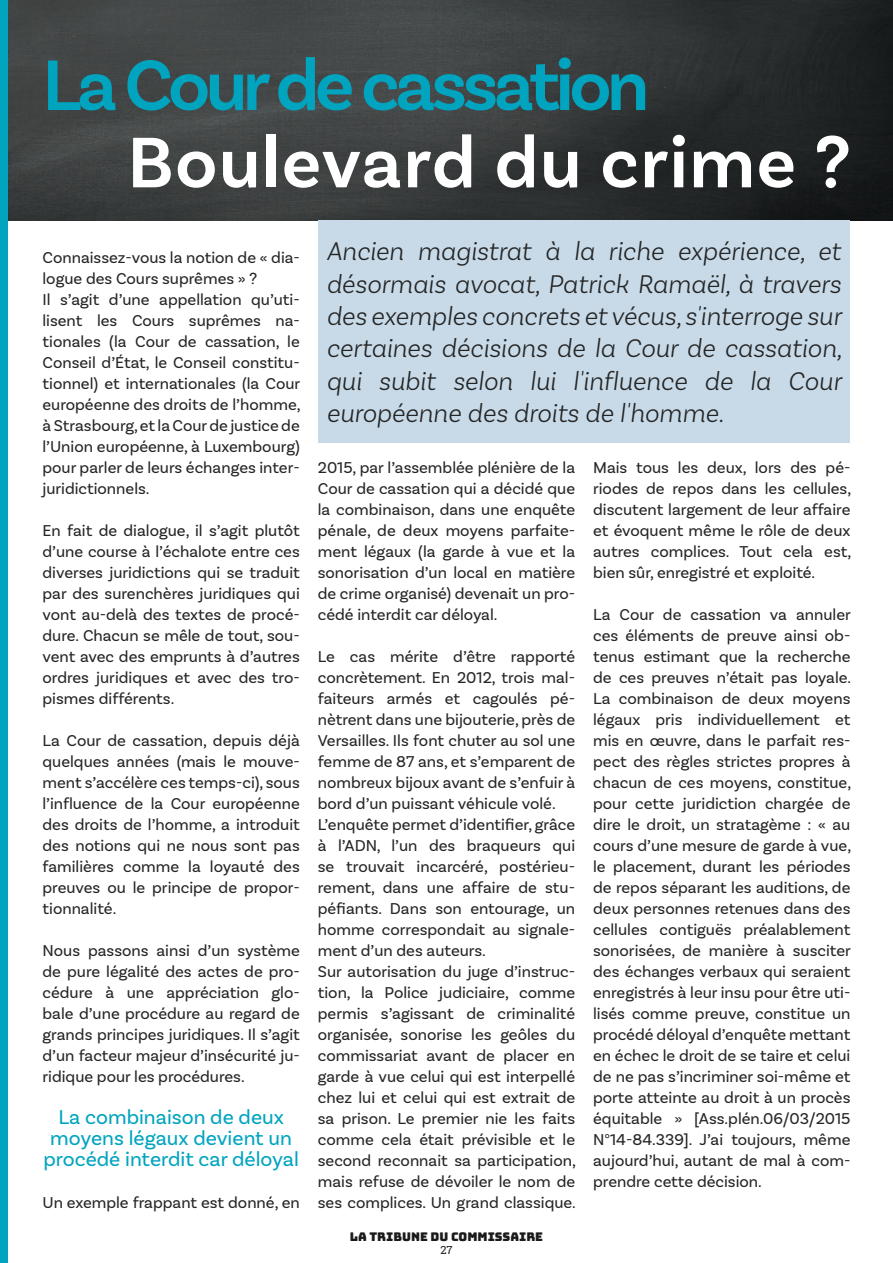
<style>
.page{position:relative;width:893px;height:1263px;background:#fff}
.page>*{position:absolute;margin:0;border:0;box-sizing:border-box;transform-origin:0 0}
.t1{font:600 75px "Basic Sans";letter-spacing:-.06em;color:#00a4bf}
.t2{font:600 75px "Basic Sans";letter-spacing:.02em;color:#fff}
.t3{font:italic 300 27px/32.4px "Basic Sans";color:#242525;text-align:justify}
.t4{font:21px/21px "Basic Sans";color:#00a4bf;text-align:center}
.t5{font:16.5px/21px "Basic Sans";color:#242525;text-align:justify}
.t6{font:12px "Bungee";color:#1a1a1a}
.t7{font:11.1px "Roboto Slab";color:#1a1a1a}
</style>
<div class="page">
<img style="left:7px;top:0;width:886px;height:220px">
<div style="left:318px;top:220px;width:531px;height:222px;background:#c8dae8"></div>
<div style="left:0;top:0;width:7px;height:1263px;background:#00a4bf"></div>
<h1 class="t1" style="left:43px;top:40px;width:608px">La Cour de cassation</h1>
<h1 class="t2" style="left:128px;top:117px;width:724px">Boulevard du crime ?</h1>
<p class="t5" style="left:43px;top:247px;width:260px;text-align:left">Connaissez-vous la notion de « dia&shy;logue des Cours suprêmes » ?<br>Il s’agit d’une appellation qu’uti&shy;lisent les Cours suprêmes na&shy;tionales (la Cour de cassation, le Conseil d’État, le Conseil constitu&shy;tionnel) et internationales (la Cour européenne des droits de l’homme, à Strasbourg, et la Cour de justice de l’Union européenne, à Luxembourg) pour parler de leurs échanges inter&shy;juridictionnels.</p>
<p class="t5" style="left:43px;top:520px;width:259px">En fait de dialogue, il s’agit plutôt d’une course à l’échalote entre ces diverses juridictions qui se traduit par des surenchères juridiques qui vont au-delà des textes de procé&shy;dure. Chacun se mêle de tout, sou&shy;vent avec des emprunts à d’autres ordres juridiques et avec des tro&shy;pismes différents.</p>
<p class="t5" style="left:43px;top:730px;width:259px">La Cour de cassation, depuis déjà quelques années (mais le mouve&shy;ment s’accélère ces temps-ci), sous l’influence de la Cour européenne des droits de l’homme, a introduit des notions qui ne nous sont pas familières comme la loyauté des preuves ou le principe de propor&shy;tionnalité.</p>
<p class="t5" style="left:43px;top:940px;width:259px">Nous passons ainsi d’un système de pure légalité des actes de pro&shy;cédure à une appréciation glo&shy;bale d’une procédure au regard de grands principes juridiques. Il s’agit d’un facteur majeur d’insécurité ju&shy;ridique pour les procédures.</p>
<p class="t4" style="left:43px;top:1106px;width:257px">La combinaison de deux moyens légaux devient un procédé interdit car déloyal</p>
<p class="t5" style="left:43px;top:1192px;width:259px">Un exemple frappant est donné, en</p>
<p class="t3" style="left:326px;top:235px;width:517px">Ancien magistrat à la riche expérience, et désormais avocat, Patrick Ramaël, à travers des exemples concrets et vécus, s'interroge sur certaines décisions de la Cour de cassation, qui subit selon lui l'influence de la Cour européenne des droits de l'homme.</p>
<p class="t5" style="left:318px;top:457px;width:259px">2015, par l’assemblée plénière de la Cour de cassation qui a décidé que la combinaison, dans une enquête pénale, de deux moyens parfaite&shy;ment légaux (la garde à vue et la sonorisation d’un local en matière de crime organisé) devenait un pro&shy;cédé interdit car déloyal.</p>
<p class="t5" style="left:318px;top:646px;width:260px;text-align:left">Le cas mérite d’être rapporté concrètement. En 2012, trois mal&shy;faiteurs armés et cagoulés pé&shy;nètrent dans une bijouterie, près de Versailles. Ils font chuter au sol une femme de 87 ans, et s’emparent de nombreux bijoux avant de s’enfuir à bord d’un puissant véhicule volé.<br>L’enquête permet d’identifier, grâce à l’ADN, l’un des braqueurs qui se trouvait incarcéré, postérieu&shy;rement, dans une affaire de stu&shy;péfiants. Dans son entourage, un homme correspondait au signale&shy;ment d’un des auteurs.<br>Sur autorisation du juge d’instruc&shy;tion, la Police judiciaire, comme permis s’agissant de criminalité organisée, sonorise les geôles du commissariat avant de placer en garde à vue celui qui est interpellé chez lui et celui qui est extrait de sa prison. Le premier nie les faits comme cela était prévisible et le second reconnait sa participation, mais refuse de dévoiler le nom de ses complices. Un grand classique.</p>
<p class="t6" style="left:350px;top:1229px;width:195px">LA TRIBUNE DU COMMISSAIRE</p>
<p class="t7" style="left:440px;top:1242px;width:14px">27</p>
<p class="t5" style="left:593px;top:457px;width:260px">Mais tous les deux, lors des pé&shy;riodes de repos dans les cellules, discutent largement de leur affaire et évoquent même le rôle de deux autres complices. Tout cela est, bien sûr, enregistré et exploité.</p>
<p class="t5" style="left:593px;top:604px;width:260px">La Cour de cassation va annuler ces éléments de preuve ainsi ob&shy;tenus estimant que la recherche de ces preuves n’était pas loyale.<br>La combinaison de deux moyens légaux pris individuellement et mis en œuvre, dans le parfait res&shy;pect des règles strictes propres à chacun de ces moyens, constitue, pour cette juridiction chargée de dire le droit, un stratagème : « au cours d’une mesure de garde à vue, le placement, durant les périodes de repos séparant les auditions, de deux personnes retenues dans des cellules contiguës préalablement sonorisées, de manière à susciter des échanges verbaux qui seraient enregistrés à leur insu pour être uti&shy;lisés comme preuve, constitue un procédé déloyal d’enquête mettant en échec le droit de se taire et celui de ne pas s’incriminer soi-même et porte atteinte au droit à un procès équitable » [Ass.plén.06/03/2015<br>N°14-84.339]. J’ai toujours, même aujourd’hui, autant de mal à com&shy;prendre cette décision.</p>
</div>
